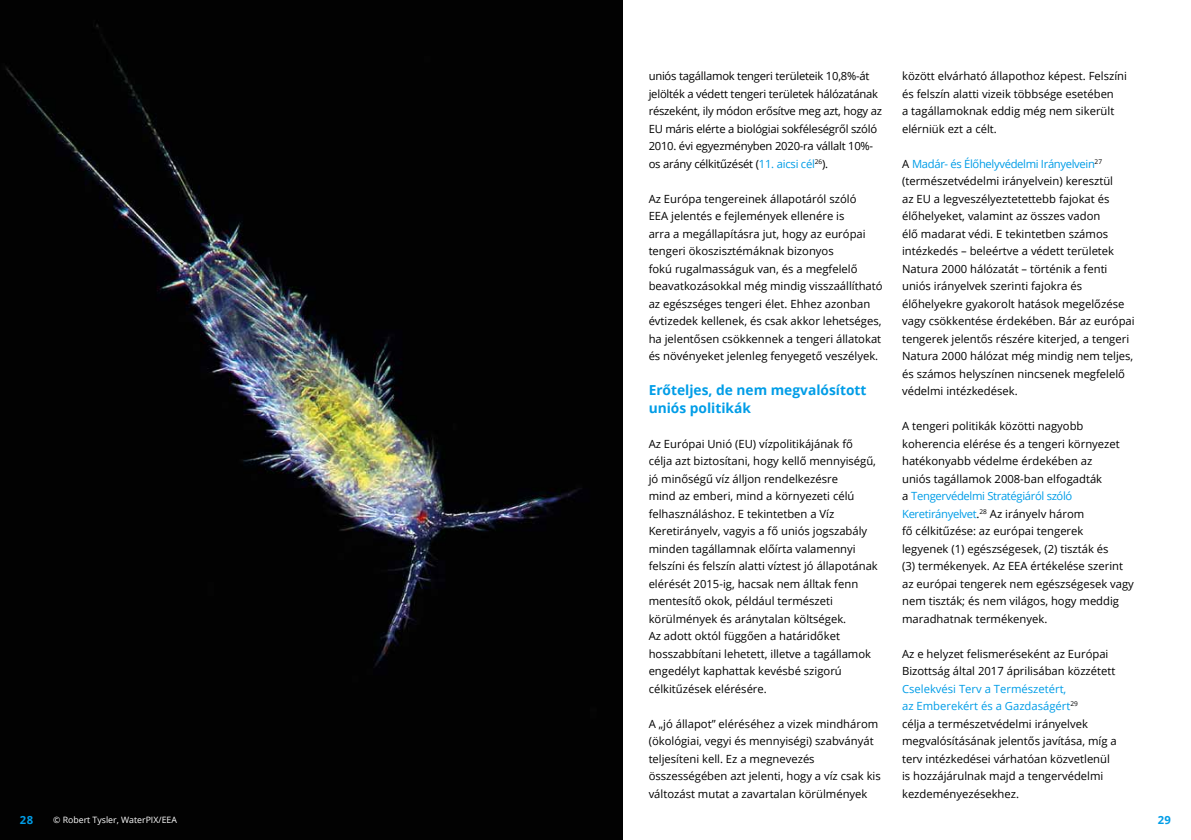
<style>
.page{position:relative;width:1191px;height:840px;background:#fff}
.page>*{position:absolute;margin:0;border:0;box-sizing:border-box;transform-origin:0 0}
.t1{font:700 13.75px/17.5px "Open Sans";color:#009de7}
.t2{font:11.25px/17.5px "Open Sans";color:#000}
.t3{font:11.25px/17.5px "Open Sans";letter-spacing:-.02em;color:#000}
.t4{font:700 11.25px "Open Sans";color:#009de7}
.t5{font:8.75px "Open Sans";color:#fff}
.s1{color:#009de7}
</style>
<div class="page">
<img style="left:0;top:0;width:622px;height:840px">
<p class="t3" style="left:648px;top:67px;width:235px">uniós tagállamok tengeri területeik 10,8%-át jelölték a védett tengeri területek hálózatának részeként, ily módon erősítve meg azt, hogy az EU máris elérte a biológiai sokféleségről szóló 2010. évi egyezményben 2020-ra vállalt 10%- os arány célkitűzését (<span class="s1">11. aicsi cél</span><sup>26</sup>).</p>
<p class="t2" style="left:648px;top:189px;width:235px">Az Európa tengereinek állapotáról szóló<br>EEA jelentés e fejlemények ellenére is<br>arra a megállapításra jut, hogy az európai tengeri ökoszisztémáknak bizonyos<br>fokú rugalmasságuk van, és a megfelelő beavatkozásokkal még mindig visszaállítható az egészséges tengeri élet. Ehhez azonban évtizedek kellenek, és csak akkor lehetséges, ha jelentősen csökkennek a tengeri állatokat és növényeket jelenleg fenyegető veszélyek.</p>
<p class="t1" style="left:648px;top:381px;width:219px">Erőteljes, de nem megvalósított uniós politikák</p>
<p class="t2" style="left:648px;top:434px;width:231px">Az Európai Unió (EU) vízpolitikájának fő célja azt biztosítani, hogy kellő mennyiségű, jó minőségű víz álljon rendelkezésre<br>mind az emberi, mind a környezeti célú felhasználáshoz. E tekintetben a Víz Keretirányelv, vagyis a fő uniós jogszabály minden tagállamnak előírta valamennyi felszíni és felszín alatti víztest jó állapotának elérését 2015-ig, hacsak nem álltak fenn mentesítő okok, például természeti körülmények és aránytalan költségek.<br>Az adott októl függően a határidőket hosszabbítani lehetett, illetve a tagállamok engedélyt kaphattak kevésbé szigorú célkitűzések elérésére.</p>
<p class="t2" style="left:648px;top:714px;width:234px">A „jó állapot” eléréséhez a vizek mindhárom (ökológiai, vegyi és mennyiségi) szabványát teljesíteni kell. Ez a megnevezés összességében azt jelenti, hogy a víz csak kis változást mutat a zavartalan körülmények</p>
<p class="t2" style="left:902px;top:67px;width:226px">között elvárható állapothoz képest. Felszíni és felszín alatti vizeik többsége esetében<br>a tagállamoknak eddig még nem sikerült elérniük ezt a célt.</p>
<p class="t2" style="left:902px;top:154px;width:234px">A <span class="s1">Madár- és Élőhelyvédelmi Irányelvein</span><sup>27 </sup>(természetvédelmi irányelvein) keresztül<br>az EU a legveszélyeztetettebb fajokat és élőhelyeket, valamint az összes vadon<br>élő madarat védi. E tekintetben számos intézkedés – beleértve a védett területek Natura 2000 hálózatát – történik a fenti uniós irányelvek szerinti fajokra és élőhelyekre gyakorolt hatások megelőzése vagy csökkentése érdekében. Bár az európai tengerek jelentős részére kiterjed, a tengeri Natura 2000 hálózat még mindig nem teljes, és számos helyszínen nincsenek megfelelő védelmi intézkedések.</p>
<p class="t2" style="left:902px;top:417px;width:233px">A tengeri politikák közötti nagyobb koherencia elérése és a tengeri környezet hatékonyabb védelme érdekében az<br>uniós tagállamok 2008-ban elfogadták<br>a <span class="s1">Tengervédelmi Stratégiáról szóló Keretirányelvet</span>.<sup>28</sup> Az irányelv három<br>fő célkitűzése: az európai tengerek<br>legyenek (1) egészségesek, (2) tiszták és<br>(3) termékenyek. Az EEA értékelése szerint az európai tengerek nem egészségesek vagy nem tiszták; és nem világos, hogy meddig maradhatnak termékenyek.</p>
<p class="t2" style="left:902px;top:644px;width:215px">Az e helyzet felismeréseként az Európai<br>Bizottság által 2017 áprilisában közzétett</p>
<p class="t2" style="left:902px;top:679px;width:216px"><span class="s1">Cselekvési Terv a Természetért,<br>az Emberekért és a Gazdaságért</span><sup>29<br></sup>célja a természetvédelmi irányelvek megvalósításának jelentős javítása, míg a terv intézkedései várhatóan közvetlenül is hozzájárulnak majd a tengervédelmi kezdeményezésekhez.</p>
<p class="t4" style="left:20px;top:812px;width:15px">28</p>
<p class="t4" style="left:1157px;top:812px;width:15px">29</p>
<p class="t5" style="left:53px;top:813px;width:125px">© Robert Tysler, WaterPIX/EEA</p>
</div>
